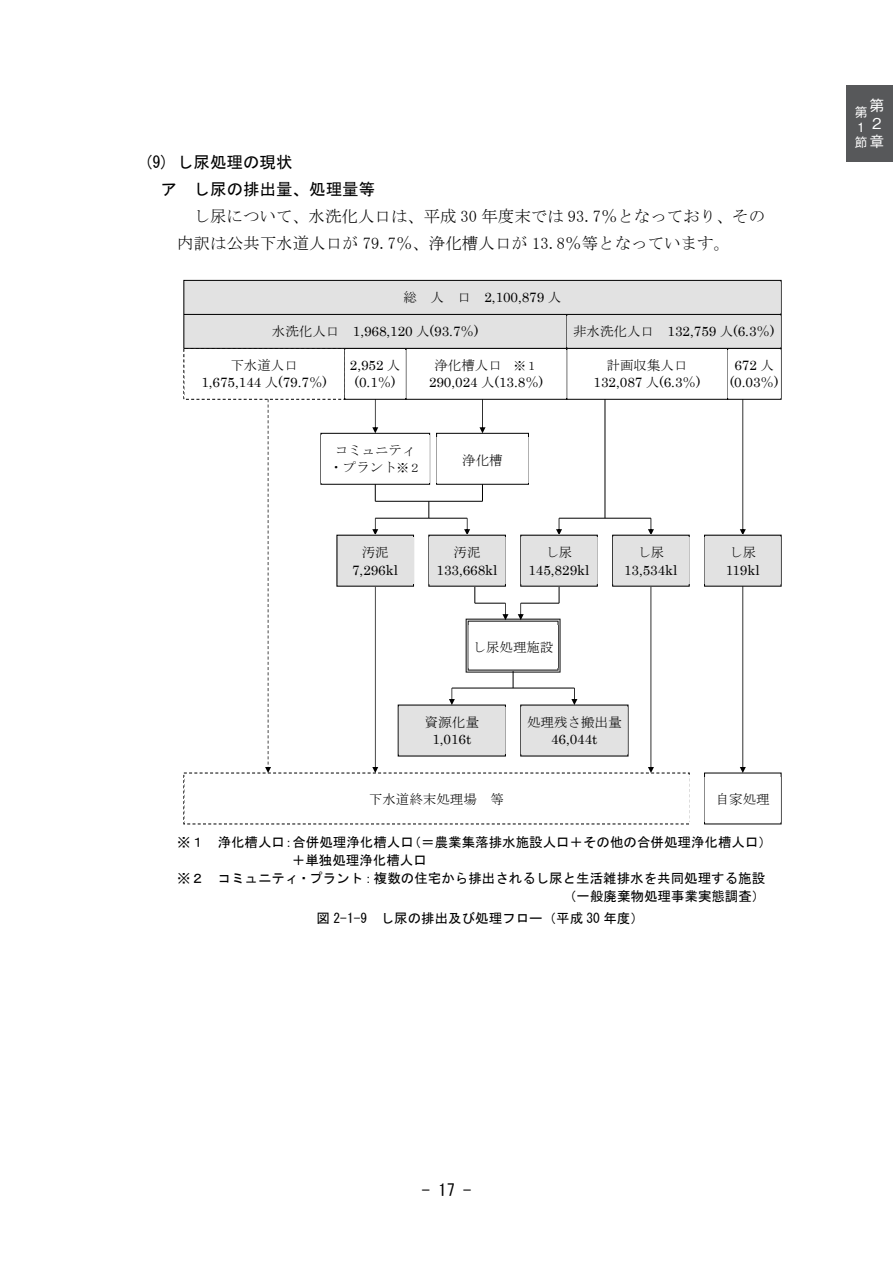
<style>
.page{position:relative;width:893px;height:1263px;background:#fff}
.page>*{position:absolute;margin:0;border:0;box-sizing:border-box;transform-origin:0 0}
.t1{font:16.5px/27px "MS Mincho";color:#000}
.t2{font:16.5px/27px "MS Gothic";color:#000}
.t3{font:500 14.85px/17.9px "Gothic BBB Pr 6 N";color:#fff}
.t4{font:13.5px/17.4px "Century";color:#000;text-align:center}
.t5{font:13.5px "MS Gothic";color:#000}
.t6{font:13.5px/17.4px "MS Mincho";color:#000;text-align:center}
.t7{font:500 12.75px/15.3px "Gothic BBB Pr 6 N";color:#fff}
.s1{font-family:"MS Mincho"}
.s2{font-size:12px}
</style>
<div class="page">
<svg style="left:464px;top:518px;width:6px;height:17px"></svg>
<img style="left:780px;top:777px;width:1px;height:45px">
<div style="left:398px;top:707px;width:107px;height:47px;background:#e2e2e2"></div>
<svg style="left:372px;top:518px;width:6px;height:17px"></svg>
<hr style="left:429px;top:518px;width:38px;height:1px;background:#000">
<div style="left:321px;top:433px;width:109px;height:52px;border:1px solid #000"></div>
<img style="left:321px;top:436px;width:109px;height:46px">
<div style="left:521px;top:707px;width:107px;height:47px;background:#e2e2e2"></div>
<svg style="left:479px;top:400px;width:7px;height:33px"></svg>
<hr style="left:605px;top:399px;width:1px;height:119px;background:#000">
<svg style="left:648px;top:586px;width:6px;height:187px"></svg>
<hr style="left:452px;top:688px;width:122px;height:1px;background:#000">
<svg style="left:372px;top:400px;width:6px;height:33px"></svg>
<svg style="left:556px;top:518px;width:6px;height:17px"></svg>
<hr style="left:559px;top:518px;width:46px;height:1px;background:#000">
<svg style="left:372px;top:586px;width:6px;height:187px"></svg>
<svg style="left:265px;top:399px;width:6px;height:374px"></svg>
<svg style="left:428px;top:502px;width:1px;height:16px"></svg>
<svg style="left:482px;top:485px;width:1px;height:16px"></svg>
<svg style="left:375px;top:484px;width:1px;height:17px"></svg>
<svg style="left:740px;top:400px;width:6px;height:135px"></svg>
<hr style="left:375px;top:501px;width:107px;height:1px;background:#000">
<svg style="left:648px;top:518px;width:6px;height:17px"></svg>
<div style="left:566px;top:348px;width:162px;height:52px;border:1px solid #000"></div>
<div style="left:405px;top:348px;width:162px;height:52px;border:1px solid #000"></div>
<div style="left:344px;top:348px;width:62px;height:52px;border:1px solid #000"></div>
<div style="left:727px;top:348px;width:54px;height:52px;border:1px solid #000"></div>
<div style="left:183px;top:314px;width:384px;height:35px;border:1px solid #000"></div>
<div style="left:183px;top:282px;width:596px;height:64px;background:#e2e2e2"></div>
<div style="left:566px;top:314px;width:215px;height:35px;border:1px solid #000"></div>
<div style="left:183px;top:280px;width:598px;height:35px;border:1px solid #000"></div>
<div style="left:184px;top:283px;width:597px;height:29px;background:#e2e2e2"></div>
<div style="left:705px;top:537px;width:76px;height:47px;background:#e2e2e2"></div>
<div style="left:436px;top:433px;width:93px;height:52px;border:1px solid #000"></div>
<img style="left:437px;top:437px;width:92px;height:45px">
<div style="left:337px;top:537px;width:76px;height:47px;background:#e2e2e2"></div>
<div style="left:612px;top:537px;width:77px;height:47px;background:#e2e2e2"></div>
<svg style="left:449px;top:688px;width:6px;height:17px"></svg>
<svg style="left:571px;top:688px;width:6px;height:17px"></svg>
<svg style="left:740px;top:586px;width:6px;height:187px"></svg>
<hr style="left:375px;top:518px;width:54px;height:1px;background:#000">
<hr style="left:605px;top:518px;width:46px;height:1px;background:#000">
<svg style="left:466px;top:586px;width:94px;height:102px"></svg>
<hr style="left:521px;top:603px;width:38px;height:1px;background:#000">
<div style="left:846px;top:85px;width:47px;height:77px;background:#57585a"></div>
<p class="t2" style="left:161px;top:149px;width:216px;text-indent:-17px">(9) し尿処理の現状<br>ア し尿の排出量、処理量等</p>
<p class="t1" style="left:177px;top:203px;width:590px;text-indent:16px">し尿について、水洗化人口は、平成 30 年度末では 93.7％となっており、その内訳は公共下水道人口が 79.7％、浄化槽人口が 13.8％等となっています。</p>
<p class="t4" style="left:403px;top:287px;width:159px"><span class="s1">総 人 口</span> 2,100,879 <span class="s1">人</span></p>
<p class="t4" style="left:272px;top:322px;width:208px"><span class="s1">水洗化人口</span> 1,968,120 <span class="s1">人</span>(93.7<span class="s1">％</span>)</p>
<p class="t4" style="left:573px;top:322px;width:203px"><span class="s1">非水洗化人口</span> 132,759 <span class="s1">人</span>(6.3<span class="s1">％</span>)</p>
<p class="t6" style="left:230px;top:356px;width:69px">下水道人口</p>
<p class="t4" style="left:201px;top:373px;width:127px">1,675,144 <span class="s1">人</span>(79.7<span class="s1">％</span>)</p>
<p class="t6" style="left:607px;top:356px;width:82px">計画収集人口</p>
<p class="t4" style="left:594px;top:373px;width:108px">132,087 <span class="s1">人</span>(6.3<span class="s1">％</span>)</p>
<p class="t6" style="left:434px;top:356px;width:105px">浄化槽人口 <span class="s2">※１</span></p>
<p class="t4" style="left:429px;top:373px;width:116px">290,024 <span class="s1">人</span>(13.8<span class="s1">％</span>)</p>
<p class="t4" style="left:350px;top:355px;width:52px">2,952 <span class="s1">人</span>(0.1<span class="s1">％</span>)</p>
<p class="t4" style="left:730px;top:355px;width:50px">672 <span class="s1">人</span>(0.03<span class="s1">％</span>)</p>
<p class="t6" style="left:329px;top:441px;width:93px">コミュニティ・プラント<span class="s2">※２</span></p>
<p class="t6" style="left:462px;top:451px;width:42px">浄化槽</p>
<p class="t6" style="left:362px;top:544px;width:28px">汚泥</p>
<p class="t4" style="left:352px;top:560px;width:47px">7,296kl</p>
<p class="t6" style="left:454px;top:544px;width:28px">汚泥</p>
<p class="t4" style="left:437px;top:560px;width:62px">133,668kl</p>
<p class="t6" style="left:545px;top:544px;width:28px">し尿</p>
<p class="t4" style="left:528px;top:560px;width:62px">145,829kl</p>
<p class="t6" style="left:473px;top:638px;width:82px">し尿処理施設</p>
<p class="t6" style="left:637px;top:544px;width:28px">し尿</p>
<p class="t4" style="left:624px;top:560px;width:55px">13,534kl</p>
<p class="t6" style="left:425px;top:714px;width:55px">資源化量</p>
<p class="t4" style="left:432px;top:730px;width:40px">1,016t</p>
<p class="t6" style="left:527px;top:714px;width:96px">処理残さ搬出量</p>
<p class="t4" style="left:551px;top:730px;width:48px">46,044t</p>
<p class="t6" style="left:369px;top:791px;width:136px">下水道終末処理場 等</p>
<p class="t6" style="left:729px;top:544px;width:28px">し尿</p>
<p class="t4" style="left:726px;top:560px;width:35px">119kl</p>
<p class="t6" style="left:716px;top:791px;width:55px">自家処理</p>
<p class="t5" style="left:177px;top:836px;width:596px">※１ 浄化槽人口：合併処理浄化槽人口（＝農業集落排水施設人口＋その他の合併処理浄化槽人口）</p>
<p class="t5" style="left:292px;top:854px;width:136px">＋単独処理浄化槽人口</p>
<p class="t5" style="left:177px;top:872px;width:590px">※２ コミュニティ・プラント：複数の住宅から排出されるし尿と生活雑排水を共同処理する施設</p>
<p class="t5" style="left:563px;top:890px;width:204px">（一般廃棄物処理事業実態調査）</p>
<p class="t5" style="left:317px;top:912px;width:329px">図 2-1-9 し尿の排出及び処理フロー（平成 30 年度）</p>
<p class="t7" style="left:855px;top:103px;width:13px">第<br>１節</p>
<p class="t3" style="left:870px;top:96px;width:15px">第<br>２章</p>
<p class="t2" style="left:422px;top:1176px;width:51px">- 17 -</p>
</div>
